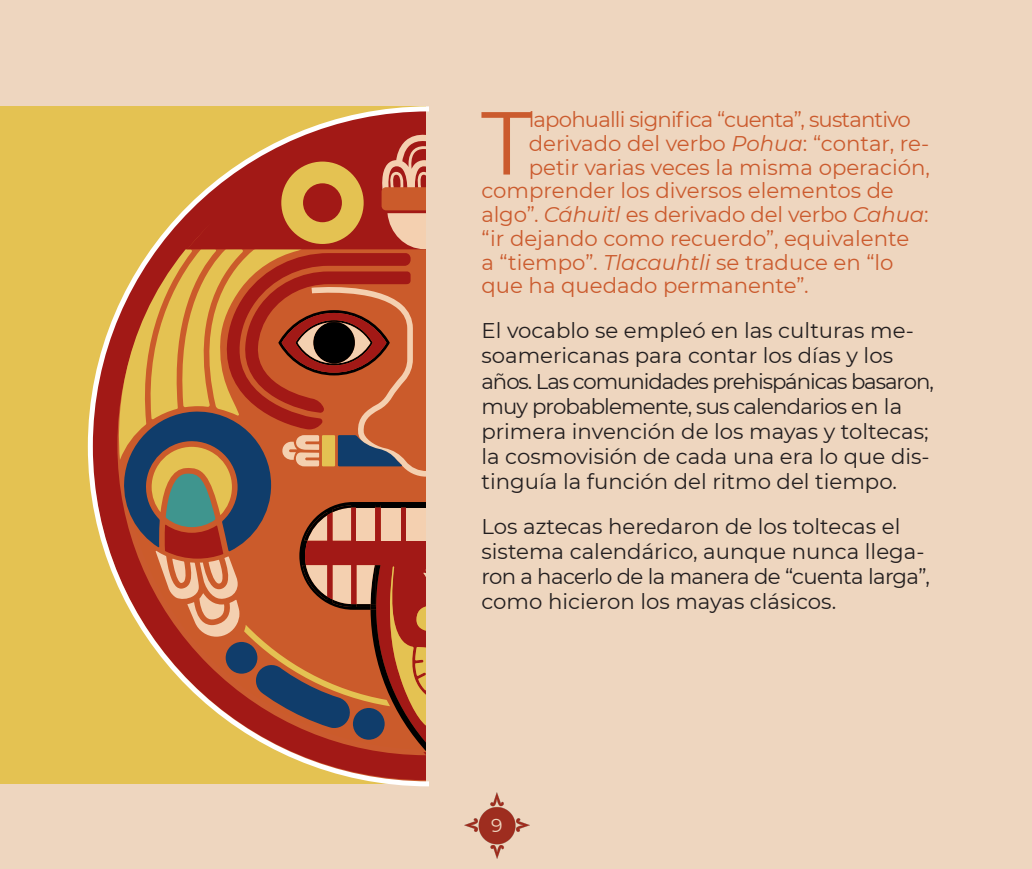
<style>
.page{position:relative;width:1032px;height:869px;background:#fff}
.page>*{position:absolute;margin:0;border:0;box-sizing:border-box;transform-origin:0 0}
.texto_inicio{font:89.12px "Montserrat";color:#cb5b2e}
.texto_general{font:21.25px/25px "Montserrat";color:#231f20}
.texto_inicio-2{font:21.25px "Montserrat";color:#cb5b2e}
.texto_inicio-3{font:21.25px "Montserrat";letter-spacing:-.04em;color:#cb5b2e}
.t1{font:18.75px "Montserrat";color:#eed6bf}
.s1{font-style:italic}
</style>
<div class="page">
<div style="left:0;top:0;width:1031px;height:868px;background:#eed6bf"></div>
<img style="left:464px;top:792px;width:65px;height:66px">
<div style="left:0;top:106px;width:425px;height:677px;background:#e4c252"></div>
<svg style="left:85px;top:106px;width:344px;height:681px"></svg>
<p class="texto_inicio" style="left:481px;top:81px;width:53px">T</p>
<p class="texto_inicio-3" style="left:528px;top:105px;width:383px">lapohualli significa “cuenta”, sustantivo</p>
<p class="texto_inicio-2" style="left:528px;top:128px;width:402px">derivado del verbo <span class="s1">Pohua</span>: “contar, re-</p>
<p class="texto_inicio-2" style="left:528px;top:152px;width:403px">petir varias veces la misma operación,</p>
<p class="texto_inicio-2" style="left:481px;top:176px;width:413px">comprender los diversos elementos de</p>
<p class="texto_inicio-2" style="left:481px;top:200px;width:448px">algo”. <span class="s1">Cáhuitl</span> es derivado del verbo <span class="s1">Cahua</span>:</p>
<p class="texto_inicio-2" style="left:481px;top:223px;width:429px">“ir dejando como recuerdo”, equivalente</p>
<p class="texto_inicio-2" style="left:481px;top:247px;width:413px">a “tiempo”. <span class="s1">Tlacauhtli</span> se traduce en “lo</p>
<p class="texto_inicio-2" style="left:481px;top:271px;width:329px">que ha quedado permanente”.</p>
<p class="texto_general" style="left:481px;top:317px;width:454px">El vocablo se empleó en las culturas me&shy;soamericanas para contar los días y los años. Las comunidades prehispánicas basaron, muy probablemente, sus calendarios en la primera invención de los mayas y toltecas; la cosmovisión de cada una era lo que dis&shy;tinguía la función del ritmo del tiempo.</p>
<p class="texto_general" style="left:481px;top:512px;width:450px">Los aztecas heredaron de los toltecas el sistema calendárico, aunque nunca llega&shy;ron a hacerlo de la manera de “cuenta larga”, como hicieron los mayas clásicos.</p>
<p class="t1" style="left:491px;top:812px;width:13px">9</p>
</div>
